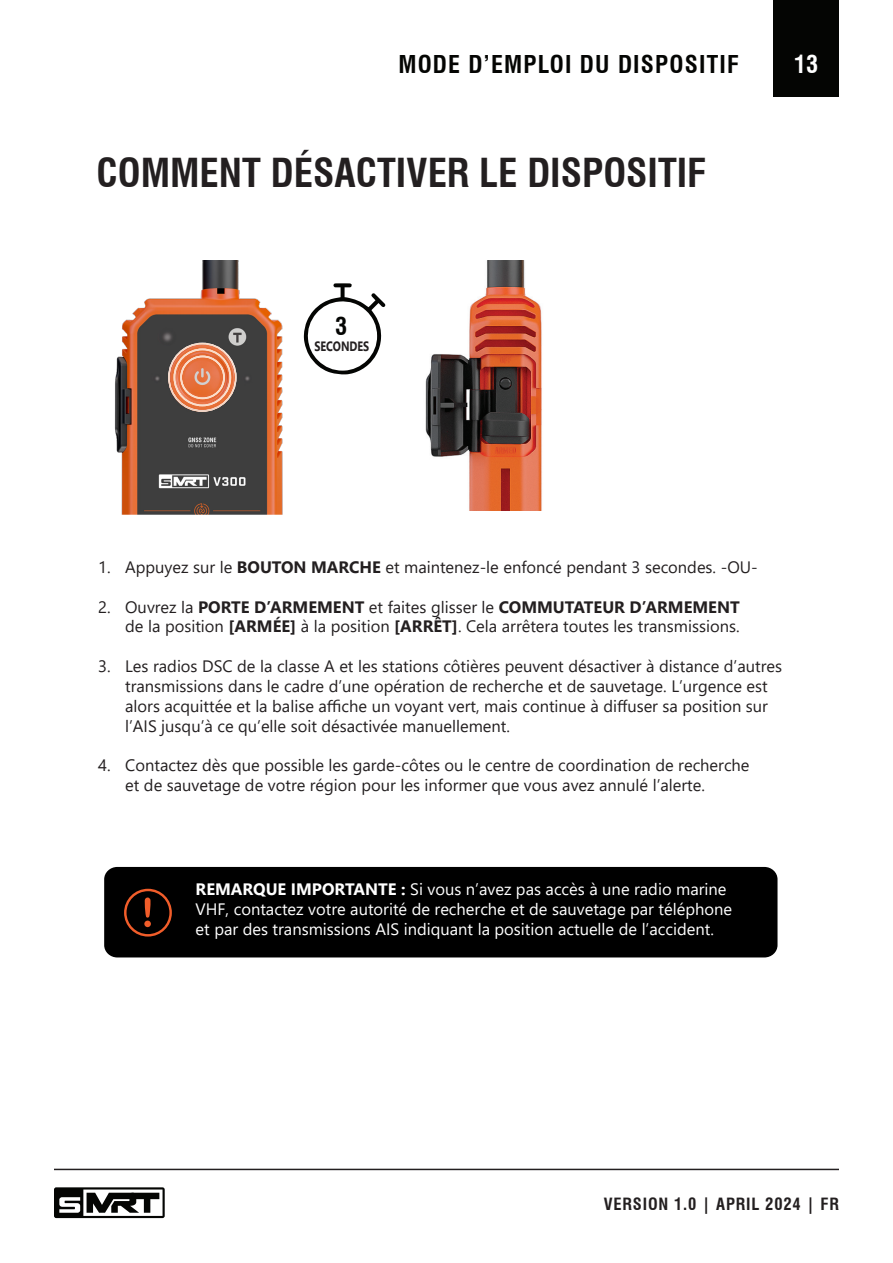
<style>
.page{position:relative;width:893px;height:1263px;background:#fff}
.page>*{position:absolute;margin:0;border:0;box-sizing:border-box;transform-origin:0 0}
.t1{font:700 condensed 39px "Swiss 721 BT";color:#231f20}
.t2{font:700 condensed 24px "Swiss 721 BT";letter-spacing:.05em;color:#040503}
.t3{font:700 condensed 24px "Swiss 721 BT";color:#fff}
.t4{font:16.5px/19.8px "Segoe UI";color:#231f20}
.t5{font:16.5px/19.8px "Segoe UI";color:#fff}
.t6{font:700 condensed 16.5px "Swiss 721 BT";letter-spacing:.05em;color:#231f20}
.t7{font:700 13.5px "Segoe UI";color:#231f20;scale:.8 1}
.s1{font-weight:700}
</style>
<div class="page">
<div style="left:104px;top:867px;width:673px;height:90px;background:#000;border-radius:13px"></div>
<hr style="left:54px;top:1169px;width:785px;height:1px;background:#231f20">
<div style="left:124px;top:889px;width:48px;height:47px;border:2px solid #f15d2a;border-radius:50%"></div>
<svg style="left:145px;top:897px;width:6px;height:21px"></svg>
<div style="left:144px;top:920px;width:7px;height:7px;background:#f15d2a;border-radius:50%"></div>
<div style="left:517px;top:360px;width:43px;height:42px;border:2px solid #fff;border-radius:50%"></div>
<svg style="left:304px;top:283px;width:82px;height:91px"></svg>
<img style="left:425px;top:260px;width:131px;height:251px">
<img style="left:114px;top:260px;width:169px;height:255px">
<img style="left:168px;top:343px;width:69px;height:69px">
<div style="left:774px;top:0;width:65px;height:97px;background:#040503"></div>
<svg style="left:54px;top:1187px;width:111px;height:31px"></svg>
<p class="t2" style="left:398px;top:50px;width:342px">MODE D’EMPLOI DU DISPOSITIF</p>
<p class="t3" style="left:794px;top:50px;width:25px">13</p>
<p class="t1" style="left:96px;top:149px;width:611px">COMMENT DÉSACTIVER LE DISPOSITIF</p>
<p class="t2" style="left:335px;top:312px;width:13px">3</p>
<p class="t7" style="left:314px;top:334px;width:70px">SECONDES</p>
<p class="t4" style="left:98px;top:556px;width:661px">1. Appuyez sur le <span class="s1">BOUTON MARCHE</span> et maintenez-le enfoncé pendant 3 secondes. -OU-</p>
<p class="t4" style="left:98px;top:595px;width:643px;text-align:right">2. Ouvrez la <span class="s1">PORTE D’ARMEMENT</span> et faites glisser le <span class="s1">COMMUTATEUR D’ARMEMENT </span>de la position <span class="s1">[ARMÉE]</span> à la position <span class="s1">[ARRÊT]</span>. Cela arrêtera toutes les transmissions.</p>
<p class="t4" style="left:125px;top:655px;width:658px;text-indent:-27px">3. Les radios DSC de la classe A et les stations côtières peuvent désactiver à distance d’autres transmissions dans le cadre d’une opération de recherche et de sauvetage. L’urgence est alors acquittée et la balise affiche un voyant vert, mais continue à diffuser sa position sur l’AIS jusqu’à ce qu’elle soit désactivée manuellement.</p>
<p class="t4" style="left:125px;top:754px;width:626px;text-indent:-27px">4. Contactez dès que possible les garde-côtes ou le centre de coordination de recherche et de sauvetage de votre région pour les informer que vous avez annulé l’alerte.</p>
<p class="t5" style="left:196px;top:878px;width:538px"><span class="s1">REMARQUE IMPORTANTE :</span> Si vous n’avez pas accès à une radio marine<br>VHF, contactez votre autorité de recherche et de sauvetage par téléphone et par des transmissions AIS indiquant la position actuelle de l’accident.</p>
<p class="t6" style="left:604px;top:1194px;width:237px">VERSION 1.0 | APRIL 2024 | FR</p>
</div>
